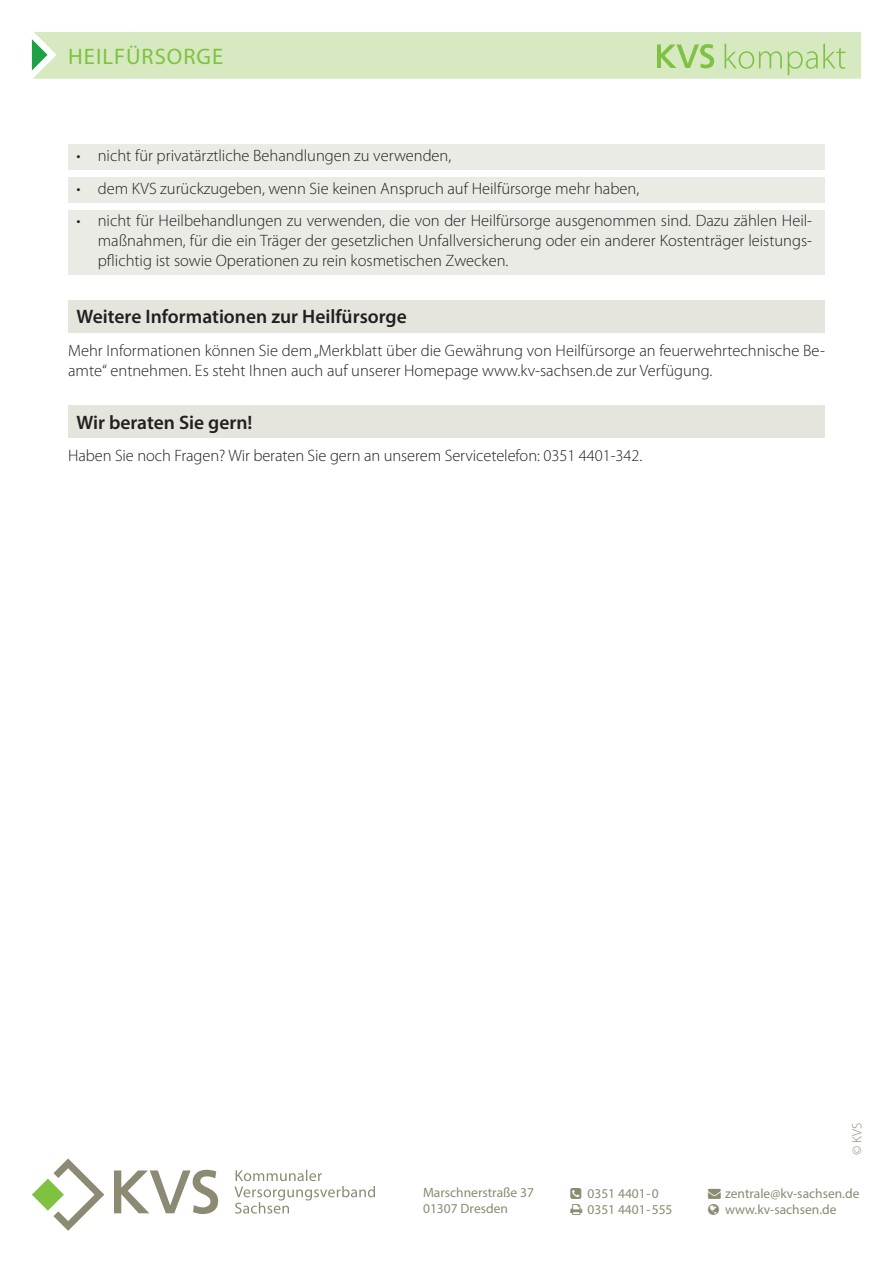
<style>
.page{position:relative;width:893px;height:1263px;background:#fff}
.page>*{position:absolute;margin:0;border:0;box-sizing:border-box;transform-origin:0 0}
.t1{font:22.5px "Myriad Pro";letter-spacing:.045em;color:#7fc241}
.Head02_Balken{font:600 19.5px "Myriad Pro";color:#231f20}
.Fliesstext{font:300 16.5px/19.8px "Myriad Pro";color:#231f20;text-align:justify}
.t2{font:13.5px/16.2px "Myriad Pro";color:#8c8a72}
.Fliesstext-2{font:300 13.5px "Myriad Pro";color:#8c8a72}
</style>
<div class="page">
<svg style="left:32px;top:32px;width:829px;height:47px;background:#d3e7bc"></svg>
<svg style="left:32px;top:1158px;width:72px;height:73px"></svg>
<svg style="left:114px;top:1170px;width:104px;height:44px"></svg>
<svg style="left:234px;top:1170px;width:141px;height:43px"></svg>
<div style="left:68px;top:145px;width:757px;height:25px;background:#ebebe5"></div>
<div style="left:68px;top:177px;width:757px;height:25px;background:#ebebe5"></div>
<div style="left:68px;top:210px;width:757px;height:64px;background:#ebebe5"></div>
<div style="left:68px;top:300px;width:757px;height:32px;background:#e5e4dd"></div>
<div style="left:68px;top:406px;width:757px;height:32px;background:#e5e4dd"></div>
<p class="t1" style="left:68px;top:42px;width:156px">HEILFÜRSORGE</p>
<p class="Fliesstext" style="left:77px;top:146px;width:376px">• nicht für privatärztliche Behandlungen zu verwenden,</p>
<p class="Fliesstext" style="left:77px;top:178px;width:564px">• dem KVS zurückzugeben, wenn Sie keinen Anspruch auf Heilfürsorge mehr haben,</p>
<p class="Fliesstext" style="left:98px;top:211px;width:716px;text-indent:-21px">• nicht für Heilbehandlungen zu verwenden, die von der Heilfürsorge ausgenommen sind. Dazu zählen Heil&shy;maßnahmen, für die ein Träger der gesetzlichen Unfallversicherung oder ein anderer Kostenträger leistungs&shy;pflichtig ist sowie Operationen zu rein kosmetischen Zwecken.</p>
<p class="Head02_Balken" style="left:77px;top:304px;width:332px">Weitere Informationen zur Heilfürsorge</p>
<p class="Fliesstext" style="left:68px;top:340px;width:758px">Mehr Informationen können Sie dem „Merkblatt über die Gewährung von Heilfürsorge an feuerwehrtechnische Be&shy;amte“ entnehmen. Es steht Ihnen auch auf unserer Homepage www.kv-sachsen.de zur Verfügung.</p>
<p class="Head02_Balken" style="left:77px;top:410px;width:177px">Wir beraten Sie gern!</p>
<p class="Fliesstext" style="left:68px;top:446px;width:576px">Haben Sie noch Fragen? Wir beraten Sie gern an unserem Servicetelefon: 0351 4401-342.</p>
<p class="Fliesstext-2" style="left:849px;top:1155px;width:34px;rotate:-90deg">© KVS</p>
<p class="t2" style="left:423px;top:1184px;width:112px">Marschnerstraße 37<br>01307 Dresden</p>
<p class="t2" style="left:708px;top:1185px;width:153px">→ zentrale@kv-sachsen.de</p>
<p class="t2" style="left:587px;top:1185px;width:87px;line-height:15.8px">0351 4401-0<br>0351 4401-555</p>
<p class="t2" style="left:725px;top:1201px;width:113px">www.kv-sachsen.de</p>
</div>
